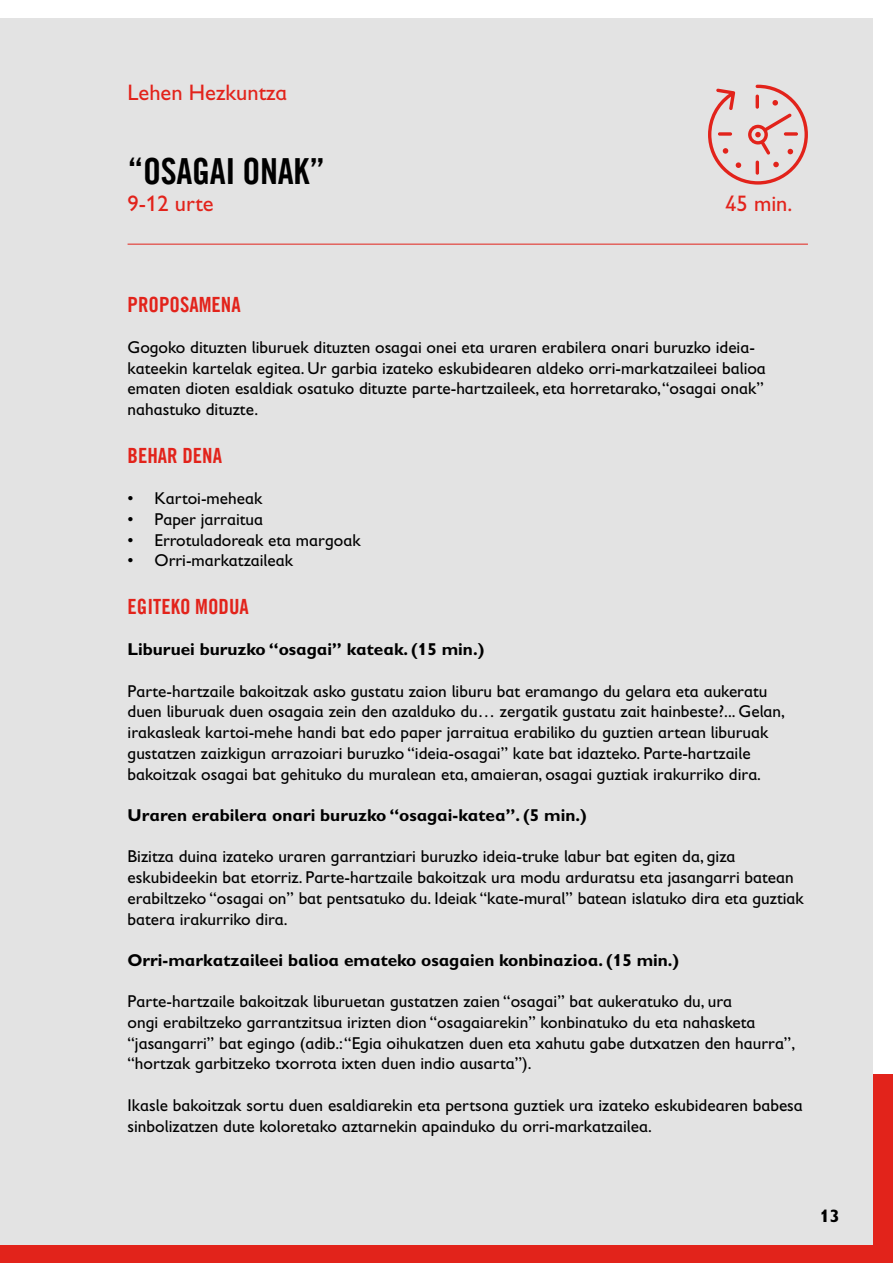
<style>
.page{position:relative;width:893px;height:1263px;background:#fff}
.page>*{position:absolute;margin:0;border:0;box-sizing:border-box;transform-origin:0 0}
.t1{font:36px "Trade Gothic LT Com Bd Cn 20";letter-spacing:-.01em;color:#000}
.t2{font:22.5px "Gill Sans Infant Std";color:#e2231b}
.t3{font:21px "Trade Gothic LT Com Bd Cn 20";color:#e2231b}
.t4{font:700 18px "Gill Sans Infant Std";color:#000}
.t5{font:17.25px/20.7px "Gill Sans Infant Std";color:#000}
.t6{font:700 17.25px "Gill Sans Infant Std";color:#000}
</style>
<div class="page">
<div style="left:0;top:1074px;width:893px;height:189px;background:#e2231b"></div>
<div style="left:0;top:18px;width:873px;height:1227px;background:#e3e3e3"></div>
<svg style="left:708px;top:85px;width:100px;height:100px"></svg>
<hr style="left:128px;top:244px;width:680px;height:1px;background:#e2231b">
<h2 class="t2" style="left:128px;top:80px;width:161px">Lehen Hezkuntza</h2>
<h1 class="t1" style="left:128px;top:149px;width:199px">“OSAGAI ONAK”</h1>
<h2 class="t2" style="left:128px;top:191px;width:88px">9-12 urte</h2>
<h2 class="t2" style="left:725px;top:190px;width:69px">45 min.</h2>
<p class="t3" style="left:128px;top:291px;width:115px">PROPOSAMENA</p>
<p class="t5" style="left:128px;top:337px;width:640px">Gogoko dituzten liburuek dituzten osagai onei eta uraren erabilera onari buruzko ideia&shy;kateekin kartelak egitea. Ur garbia izateko eskubidearen aldeko orri-markatzaileei balioa ematen dioten esaldiak osatuko dituzte parte-hartzaileek, eta horretarako, “osagai onak” nahastuko dituzte.</p>
<p class="t3" style="left:128px;top:442px;width:96px">BEHAR DENA</p>
<p class="t5" style="left:128px;top:488px;width:136px">• Kartoi-meheak</p>
<p class="t5" style="left:128px;top:509px;width:137px">• Paper jarraitua</p>
<p class="t5" style="left:128px;top:529px;width:235px">• Errotuladoreak eta margoak</p>
<p class="t5" style="left:128px;top:550px;width:167px">• Orri-markatzaileak</p>
<p class="t3" style="left:128px;top:594px;width:123px">EGITEKO MODUA</p>
<p class="t6" style="left:128px;top:639px;width:358px">Liburuei buruzko “osagai” kateak. (15 min.)</p>
<p class="t5" style="left:128px;top:680px;width:659px">Parte-hartzaile bakoitzak asko gustatu zaion liburu bat eramango du gelara eta aukeratu duen liburuak duen osagaia zein den azalduko du… zergatik gustatu zait hainbeste?... Gelan, irakasleak kartoi-mehe handi bat edo paper jarraitua erabiliko du guztien artean liburuak gustatzen zaizkigun arrazoiari buruzko “ideia-osagai” kate bat idazteko. Parte-hartzaile bakoitzak osagai bat gehituko du muralean eta, amaieran, osagai guztiak irakurriko dira.</p>
<p class="t6" style="left:128px;top:805px;width:461px">Uraren erabilera onari buruzko “osagai-katea”. (5 min.)</p>
<p class="t5" style="left:128px;top:846px;width:678px">Bizitza duina izateko uraren garrantziari buruzko ideia-truke labur bat egiten da, giza eskubideekin bat etorriz. Parte-hartzaile bakoitzak ura modu arduratsu eta jasangarri batean erabiltzeko “osagai on” bat pentsatuko du. Ideiak “kate-mural” batean islatuko dira eta guztiak batera irakurriko dira.</p>
<p class="t6" style="left:128px;top:950px;width:553px">Orri-markatzaileei balioa emateko osagaien konbinazioa. (15 min.)</p>
<p class="t5" style="left:128px;top:991px;width:669px">Parte-hartzaile bakoitzak liburuetan gustatzen zaien “osagai” bat aukeratuko du, ura<br>ongi erabiltzeko garrantzitsua irizten dion “osagaiarekin” konbinatuko du eta nahasketa “jasangarri” bat egingo (adib.: “Egia oihukatzen duen eta xahutu gabe dutxatzen den haurra”, “hortzak garbitzeko txorrota ixten duen indio ausarta”).</p>
<p class="t5" style="left:128px;top:1094px;width:677px">Ikasle bakoitzak sortu duen esaldiarekin eta pertsona guztiek ura izateko eskubidearen babesa sinbolizatzen dute koloretako aztarnekin apainduko du orri-markatzailea.</p>
<p class="t4" style="left:820px;top:1205px;width:21px">13</p>
</div>
